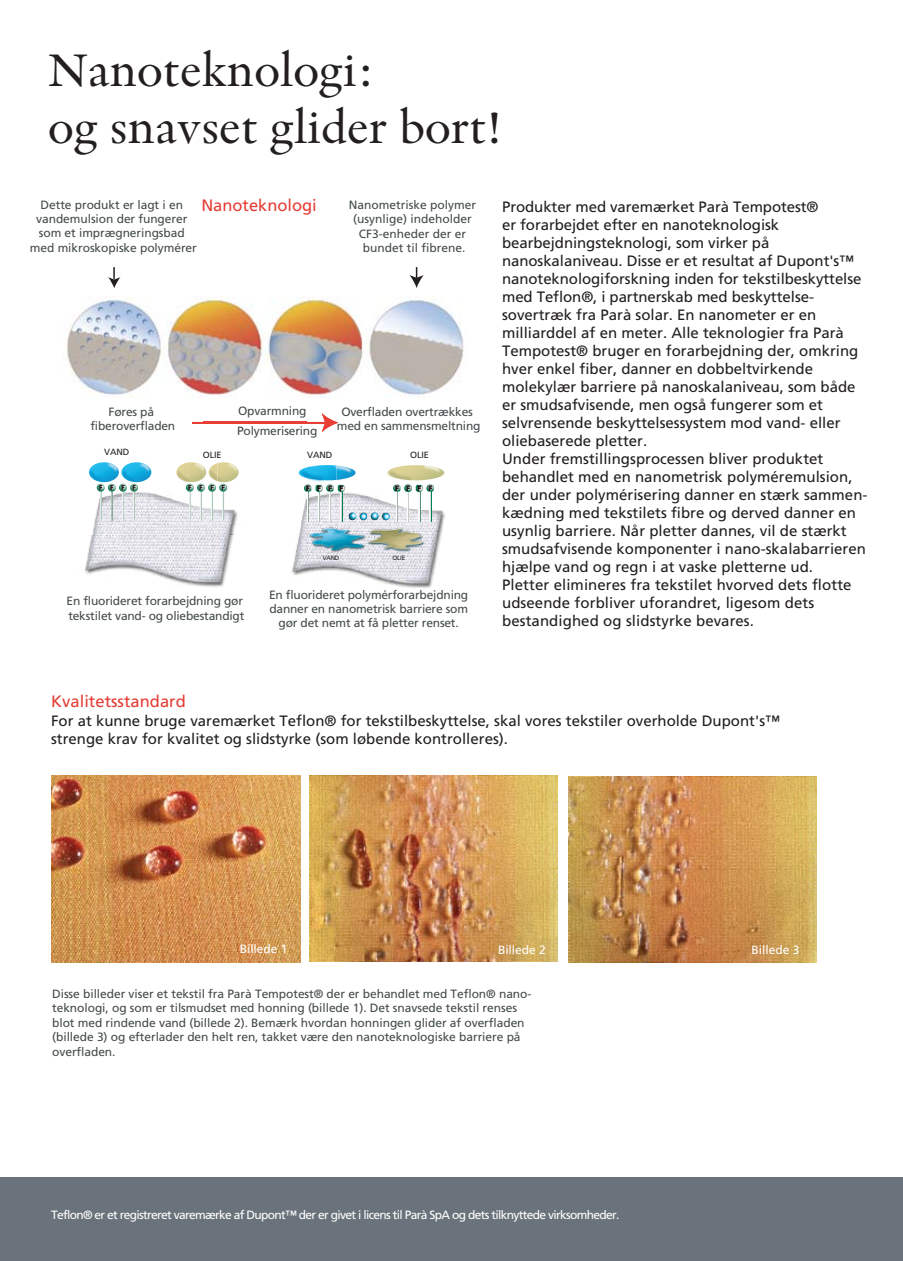
<style>
.page{position:relative;width:903px;height:1261px;background:#fff}
.page>*{position:absolute;margin:0;border:0;box-sizing:border-box;transform-origin:0 0}
.t1{font:48px/57.6px "Indigo";color:#231f20}
.t2{font:16.5px "Frutiger";letter-spacing:.005em;color:#e53d35}
.t3{font:15px/18px "Frutiger";color:#231f20}
.t4{font:12px/14.4px "Frutiger";letter-spacing:-.005em;color:#444b4c;text-align:center}
.t5{font:12px "Frutiger";letter-spacing:-.055em;color:#fff}
.t6{font:12px "Frutiger";letter-spacing:-.005em;color:#fff}
.t7{font:9px "Frutiger";letter-spacing:-.015em;color:#231f20}
.t8{font:6.15px "Frutiger";letter-spacing:-.03em;color:#231f20}
</style>
<div class="page">
<div style="left:0;top:1177px;width:903px;height:84px;background:#6a737b"></div>
<img style="left:67px;top:296px;width:397px;height:101px">
<img style="left:309px;top:776px;width:248px;height:186px">
<img style="left:568px;top:776px;width:248px;height:186px">
<img style="left:52px;top:776px;width:248px;height:186px">
<svg style="left:108px;top:267px;width:12px;height:21px"></svg>
<svg style="left:409px;top:267px;width:15px;height:21px"></svg>
<img style="left:85px;top:535px;width:149px;height:52px">
<img style="left:92px;top:524px;width:32px;height:11px">
<img style="left:124px;top:524px;width:110px;height:11px">
<img style="left:94px;top:483px;width:80px;height:41px">
<img style="left:89px;top:462px;width:30px;height:20px">
<img style="left:100px;top:492px;width:2px;height:29px">
<img style="left:111px;top:492px;width:2px;height:29px">
<img style="left:122px;top:492px;width:2px;height:29px">
<img style="left:133px;top:492px;width:2px;height:29px">
<svg style="left:97px;top:484px;width:41px;height:8px"></svg>
<img style="left:121px;top:462px;width:30px;height:20px">
<img style="left:203px;top:483px;width:35px;height:41px">
<svg style="left:203px;top:466px;width:3px;height:12px"></svg>
<img style="left:211px;top:492px;width:2px;height:29px">
<img style="left:189px;top:422px;width:14px;height:102px">
<img style="left:176px;top:462px;width:27px;height:20px">
<img style="left:189px;top:492px;width:2px;height:29px">
<img style="left:200px;top:492px;width:2px;height:29px">
<img style="left:174px;top:487px;width:15px;height:37px">
<img style="left:209px;top:462px;width:30px;height:20px">
<img style="left:218px;top:524px;width:18px;height:10px">
<img style="left:222px;top:492px;width:2px;height:29px">
<svg style="left:186px;top:484px;width:41px;height:8px"></svg>
<img style="left:299px;top:467px;width:56px;height:12px">
<img style="left:306px;top:422px;width:34px;height:60px">
<svg style="left:193px;top:413px;width:135px;height:19px"></svg>
<img style="left:322px;top:418px;width:16px;height:14px">
<img style="left:340px;top:466px;width:7px;height:14px">
<img style="left:387px;top:465px;width:57px;height:15px">
<img style="left:292px;top:487px;width:154px;height:101px">
<svg style="left:307px;top:492px;width:2px;height:29px"></svg>
<svg style="left:318px;top:492px;width:2px;height:29px"></svg>
<svg style="left:329px;top:492px;width:2px;height:29px"></svg>
<svg style="left:340px;top:492px;width:2px;height:29px"></svg>
<svg style="left:304px;top:484px;width:41px;height:8px"></svg>
<svg style="left:396px;top:492px;width:2px;height:29px"></svg>
<svg style="left:407px;top:492px;width:2px;height:29px"></svg>
<hr style="left:419px;top:488px;width:1px;height:33px;background:#f5f5f4">
<svg style="left:429px;top:492px;width:2px;height:29px"></svg>
<svg style="left:393px;top:484px;width:41px;height:8px"></svg>
<svg style="left:349px;top:512px;width:41px;height:8px"></svg>
<img style="left:305px;top:522px;width:123px;height:34px">
<h1 class="t1" style="left:48px;top:41px;width:454px">Nanoteknologi:<br>og snavset glider bort!</h1>
<p class="t2" style="left:201px;top:195px;width:117px">Nanoteknologi</p>
<p class="t4" style="left:30px;top:197px;width:168px">Dette produkt er lagt i en vandemulsion der fungerer som et imprægneringsbad med mikroskopiske polymérer</p>
<p class="t4" style="left:349px;top:198px;width:129px">Nanometriske polymer (usynlige) indeholder<br>CF3-enheder der er bundet til fibrene.</p>
<p class="t4" style="left:90px;top:404px;width:86px">Føres på fiberoverfladen</p>
<p class="t4" style="left:237px;top:401px;width:82px;line-height:19.5px;text-align:left">Opvarmning<br>Polymerisering</p>
<p class="t4" style="left:337px;top:404px;width:145px">Overfladen overtrækkes med en sammensmeltning</p>
<p class="t7" style="left:104px;top:447px;width:27px">VAND</p>
<p class="t7" style="left:203px;top:450px;width:20px">OLIE</p>
<p class="t7" style="left:307px;top:450px;width:27px">VAND</p>
<p class="t7" style="left:410px;top:450px;width:20px">OLIE</p>
<p class="t4" style="left:67px;top:594px;width:179px;text-align:left">En fluorideret forarbejdning gør tekstilet vand- og oliebestandigt</p>
<p class="t8" style="left:323px;top:555px;width:18px">VAND</p>
<p class="t8" style="left:392px;top:555px;width:15px">OLIE</p>
<p class="t4" style="left:269px;top:587px;width:201px">En fluorideret polymérforarbejdning danner en nanometrisk barriere som gør det nemt at få pletter renset.</p>
<p class="t3" style="left:502px;top:197px;width:367px">Produkter med varemærket Parà Tempotest®<br>er forarbejdet efter en nanoteknologisk bearbejdningsteknologi, som virker på nanoskalaniveau. Disse er et resultat af Dupont's™ nanoteknologiforskning inden for tekstilbeskyttelse med Teflon®, i partnerskab med beskyttelse&shy;sovertræk fra Parà solar. En nanometer er en milliarddel af en meter. Alle teknologier fra Parà Tempotest® bruger en forarbejdning der, omkring hver enkel fiber, danner en dobbeltvirkende molekylær barriere på nanoskalaniveau, som både er smudsafvisende, men også fungerer som et selvrensende beskyttelsessystem mod vand- eller oliebaserede pletter.<br>Under fremstillingsprocessen bliver produktet behandlet med en nanometrisk polyméremulsion, der under polymérisering danner en stærk sammen&shy;kædning med tekstilets fibre og derved danner en usynlig barriere. Når pletter dannes, vil de stærkt smudsafvisende komponenter i nano-skalabarrieren hjælpe vand og regn i at vaske pletterne ud.<br>Pletter elimineres fra tekstilet hvorved dets flotte udseende forbliver uforandret, ligesom dets bestandighed og slidstyrke bevares.</p>
<p class="t2" style="left:51px;top:691px;width:136px">Kvalitetsstandard</p>
<p class="t3" style="left:51px;top:712px;width:730px">For at kunne bruge varemærket Teflon® for tekstilbeskyttelse, skal vores tekstiler overholde Dupont's™ strenge krav for kvalitet og slidstyrke (som løbende kontrolleres).</p>
<p class="t6" style="left:240px;top:942px;width:49px">Billede 1</p>
<p class="t6" style="left:498px;top:943px;width:49px">Billede 2</p>
<p class="t6" style="left:751px;top:942px;width:49px">Billede 3</p>
<p class="t4" style="left:52px;top:987px;width:481px;text-align:left">Disse billeder viser et tekstil fra Parà Tempotest® der er behandlet med Teflon® nano&shy;teknologi, og som er tilsmudset med honning (billede 1). Det snavsede tekstil renses blot med rindende vand (billede 2). Bemærk hvordan honningen glider af overfladen (billede 3) og efterlader den helt ren, takket være den nanoteknologiske barriere på overfladen.</p>
<p class="t5" style="left:51px;top:1207px;width:570px">Teflon® er et registreret varemærke af Dupont™ der er givet i licens til Parà SpA og dets tilknyttede virksomheder.</p>
</div>
